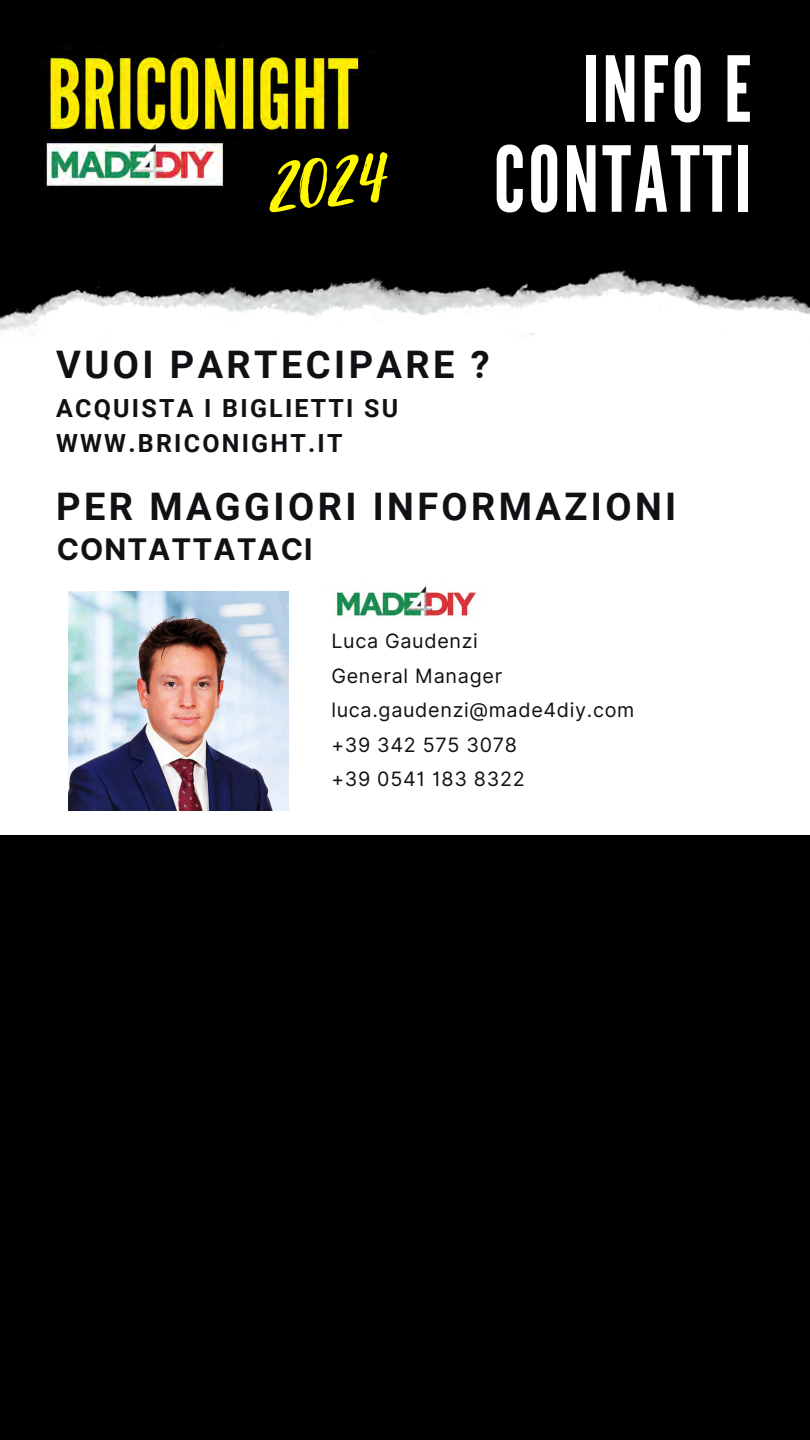
<style>
.page{position:relative;width:810px;height:1440px;background:#000}
.page>*{position:absolute;margin:0;border:0;box-sizing:border-box;transform-origin:0 0}
.t1{font:90.5px/90px "League Gothic";letter-spacing:.035em;color:#fff;text-align:right}
.t2{font:76.7px "Playlist Script";color:#fff800}
.t3{font:700 38px "Roboto";letter-spacing:.09em;color:#101015}
.t4{font:700 29.8px "Inter";letter-spacing:.035em;color:#101015}
.t5{font:700 25px/34.5px "Roboto";letter-spacing:.09em;color:#101015}
.t6{font:19.8px "Inter";letter-spacing:.035em;color:#101015}
</style>
<div class="page">
<div style="left:0;top:341px;width:810px;height:494px;background:#fff"></div>
<img style="left:0;top:270px;width:810px;height:71px">
<img style="left:43px;top:47px;width:318px;height:142px">
<img style="left:69px;top:591px;width:219px;height:219px">
<img style="left:326px;top:583px;width:158px;height:34px">
<p class="t2" style="left:264px;top:125px;width:119px;rotate:-5deg">2024</p>
<h1 class="t1" style="left:494px;top:46px;width:259px">INFO E<br>CONTATTI</h1>
<p class="t3" style="left:56px;top:343px;width:435px">VUOI PARTECIPARE ?</p>
<p class="t5" style="left:56px;top:391px;width:344px">ACQUISTA I BIGLIETTI SU<br>WWW.BRICONIGHT.IT</p>
<p class="t3" style="left:56px;top:484px;width:622px">PER MAGGIORI INFORMAZIONI</p>
<h5 class="t4" style="left:57px;top:531px;width:257px">CONTATTATACI</h5>
<h4 class="t6" style="left:331px;top:629px;width:148px">Luca Gaudenzi</h4>
<p class="t6" style="left:331px;top:664px;width:172px">General Manager</p>
<p class="t6" style="left:331px;top:698px;width:305px">luca.gaudenzi@made4diy.com</p>
<p class="t6" style="left:331px;top:733px;width:187px">+39 342 575 3078</p>
<p class="t6" style="left:331px;top:767px;width:195px">+39 0541 183 8322</p>
</div>
